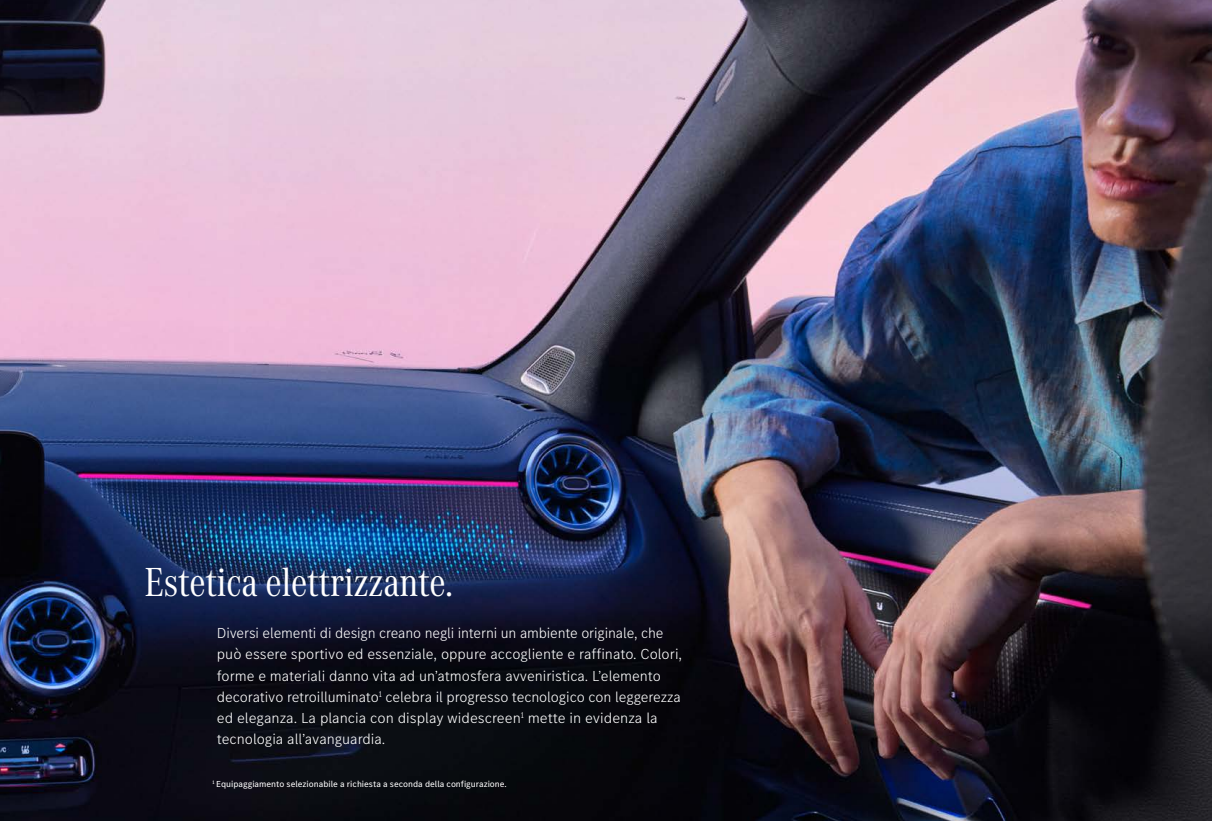
<style>
.page{position:relative;width:1212px;height:821px;background:#fff}
.page>*{position:absolute;margin:0;border:0;box-sizing:border-box;transform-origin:0 0}
.t1{font:42px "MB Corpo A Title Cond";color:#fff}
.t2{font:300 15px/21.3px "MB Corpo S Text";letter-spacing:-.005em;color:#fff}
.t3{font:9px "MB Corpo S Text";color:#fff}
</style>
<div class="page">
<img style="left:0;top:0;width:1212px;height:821px">
<h1 class="t1" style="left:145px;top:554px;width:310px">Estetica elettrizzante.</h1>
<p class="t2" style="left:217px;top:621px;width:467px">Diversi elementi di design creano negli interni un ambiente originale, che può essere sportivo ed essenziale, oppure accogliente e raffinato. Colori, forme e materiali danno vita ad un’atmosfera avveniristica. L’elemento decorativo retroilluminato<sup>1</sup> celebra il progresso tecnologico con leggerezza ed eleganza. La plancia con display widescreen<sup>1</sup> mette in evidenza la tecnologia all’avanguardia.</p>
<p class="t3" style="left:213px;top:778px;width:296px"><sup>1</sup> Equipaggiamento selezionabile a richiesta a seconda della configurazione.</p>
</div>
